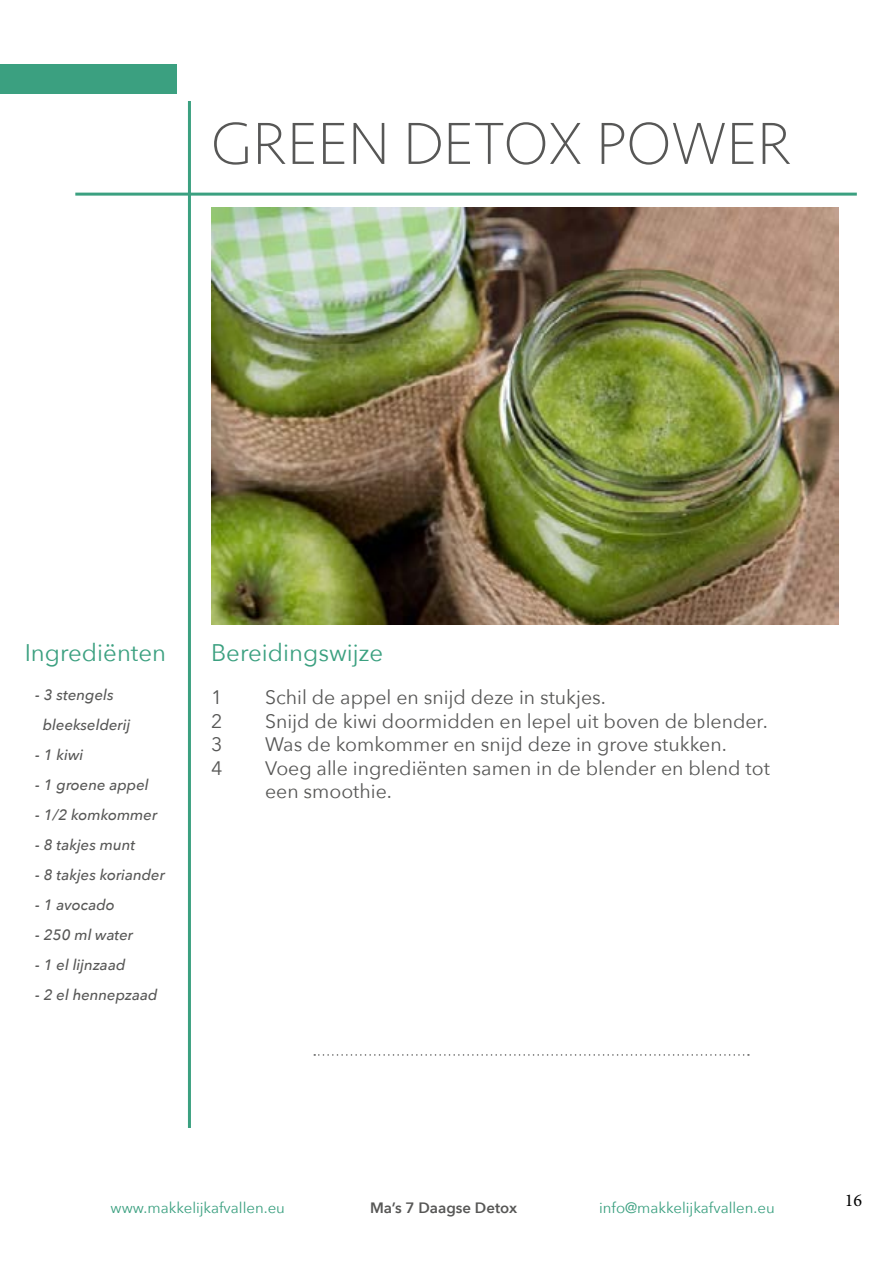
<style>
.page{position:relative;width:893px;height:1263px;background:#fff}
.page>*{position:absolute;margin:0;border:0;box-sizing:border-box;transform-origin:0 0}
.t1{font:200 61.5px "Seravek";color:#575756}
.t2{font:24px "Avenir Next";color:#3ba080}
.t3{font:19.5px/23.4px "Avenir Next";color:#575756}
.t4{font:18px "Minion Pro";color:#000}
.t5{font:italic 500 15px/30px "Avenir Next";color:#575756}
.t6{font:15px "Avenir Next";color:#3ba080}
.t7{font:600 15px "Avenir Next";color:#575756}
</style>
<div class="page">
<hr style="left:188px;top:101px;width:3px;height:1027px;background:#3ba080">
<hr style="left:75px;top:193px;width:782px;height:3px;background:#3ba080">
<div style="left:0;top:64px;width:176px;height:30px;background:#3ba080"></div>
<svg style="left:314px;top:1054px;width:435px;height:2px"></svg>
<img style="left:211px;top:208px;width:628px;height:417px">
<h1 class="t1" style="left:211px;top:107px;width:582px">GREEN DETOX POWER</h1>
<p class="t2" style="left:25px;top:632px;width:143px">Ingrediënten</p>
<p class="t2" style="left:211px;top:632px;width:174px">Bereidingswijze</p>
<p class="t5" style="left:43px;top:679px;width:89px;text-indent:-8px">- 3 stengels bleekselderij</p>
<p class="t5" style="left:35px;top:739px;width:49px">- 1 kiwi</p>
<p class="t5" style="left:35px;top:769px;width:115px">- 1 groene appel</p>
<p class="t5" style="left:35px;top:799px;width:123px">- 1/2 komkommer</p>
<p class="t5" style="left:35px;top:829px;width:102px">- 8 takjes munt</p>
<p class="t5" style="left:35px;top:859px;width:131px">- 8 takjes koriander</p>
<p class="t5" style="left:35px;top:889px;width:81px">- 1 avocado</p>
<p class="t5" style="left:35px;top:919px;width:99px">- 250 ml water</p>
<p class="t5" style="left:35px;top:949px;width:92px">- 1 el lijnzaad</p>
<p class="t5" style="left:35px;top:979px;width:124px">- 2 el hennepzaad</p>
<p class="t3" style="left:211px;top:685px;width:13px">1</p>
<p class="t3" style="left:265px;top:685px;width:342px">Schil de appel en snijd deze in stukjes.</p>
<p class="t3" style="left:211px;top:708px;width:13px">2</p>
<p class="t3" style="left:265px;top:708px;width:504px">Snijd de kiwi doormidden en lepel uit boven de blender.</p>
<p class="t3" style="left:211px;top:732px;width:13px">3</p>
<p class="t3" style="left:265px;top:732px;width:463px">Was de komkommer en snijd deze in grove stukken.</p>
<p class="t3" style="left:211px;top:755px;width:13px">4</p>
<p class="t3" style="left:265px;top:755px;width:506px">Voeg alle ingrediënten samen in de blender en blend tot een smoothie.</p>
<p class="t6" style="left:111px;top:1195px;width:176px">www.makkelijkafvallen.eu</p>
<p class="t7" style="left:370px;top:1195px;width:149px">Ma’s 7 Daagse Detox</p>
<p class="t6" style="left:599px;top:1195px;width:177px">info@makkelijkafvallen.eu</p>
<p class="t4" style="left:845px;top:1188px;width:19px">16</p>
</div>
